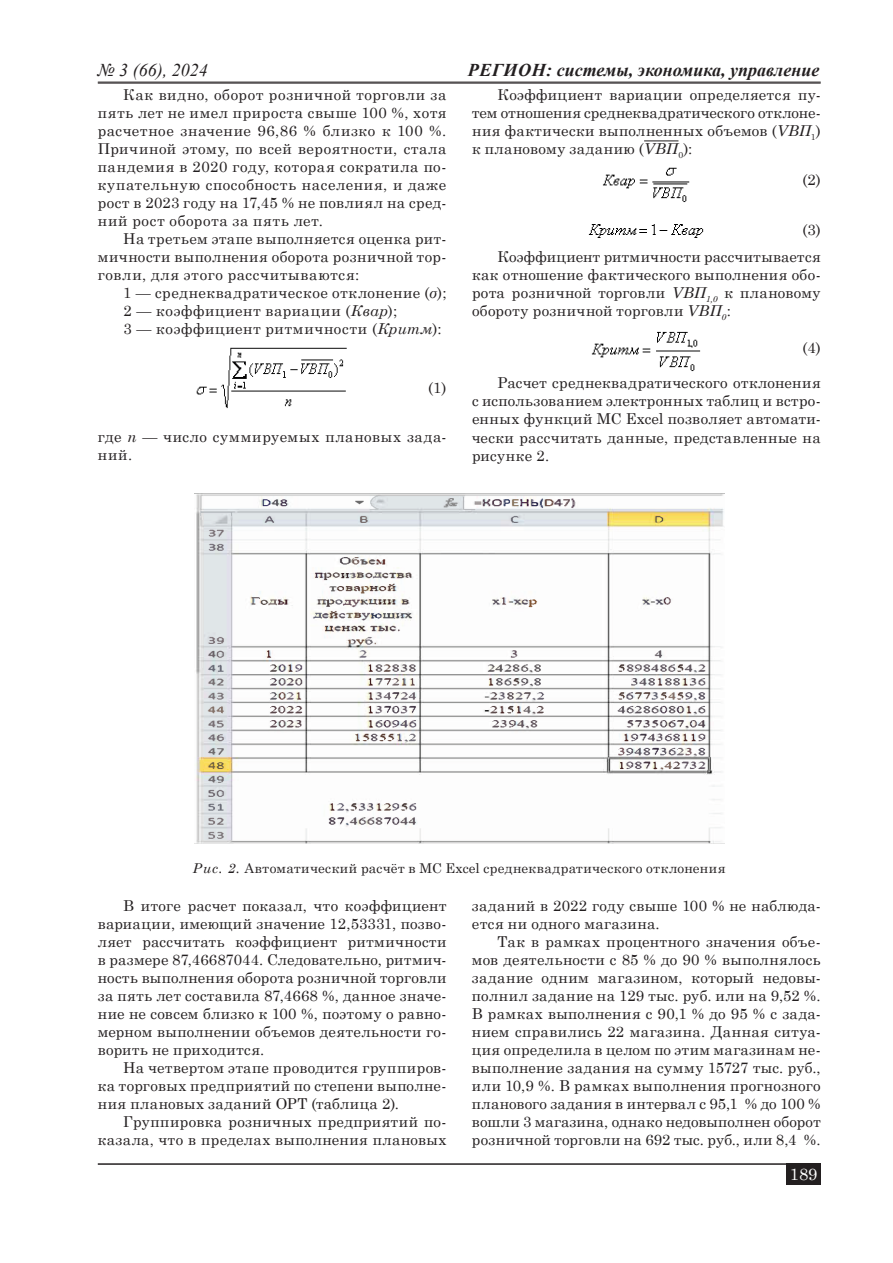
<style>
.page{position:relative;width:893px;height:1263px;background:#fff}
.page>*{position:absolute;margin:0;border:0;box-sizing:border-box;transform-origin:0 0}
.t1{font:italic 700 18px "Times New Roman";color:#231f20}
.t2{font:italic 18px "Times New Roman";color:#231f20}
.t3{font:16.5px "Century Schoolbook";color:#fff}
.t4{font:15px/18px "Century Schoolbook";letter-spacing:.03em;color:#231f20;text-align:justify}
.t5{font:13.5px "Century Schoolbook";letter-spacing:.025em;color:#231f20}
.s1{font-style:italic}
</style>
<div class="page">
<hr style="left:98px;top:1163px;width:723px;height:2px;background:#231f20">
<div style="left:787px;top:1163px;width:34px;height:21px;background:#231f20"></div>
<hr style="left:98px;top:82px;width:723px;height:1px;background:#231f20">
<hr style="left:98px;top:83px;width:723px;height:1px;background:#231f20">
<img style="left:196px;top:347px;width:151px;height:62px">
<hr style="left:644px;top:141px;width:34px;height:1px;background:#231f20">
<img style="left:602px;top:167px;width:88px;height:36px">
<img style="left:588px;top:224px;width:116px;height:14px">
<img style="left:591px;top:331px;width:110px;height:41px">
<img style="left:194px;top:493px;width:530px;height:350px">
<p class="t2" style="left:98px;top:58px;width:111px">№ 3 (66), 2024</p>
<p class="t1" style="left:468px;top:58px;width:353px">Регион: системы, экономика, управление</p>
<p class="t4" style="left:98px;top:85px;width:350px;text-indent:26px">Как видно, оборот розничной торговли за пять лет не имел прироста свыше 100 %, хотя расчетное значение 96,86 % близко к 100 %.<br>Причиной этому, по всей вероятности, стала пандемия в 2020 году, которая сократила по&shy;купательную способность населения, и даже рост в 2023 году на 17,45 % не повлиял на сред&shy;ний рост оборота за пять лет.</p>
<p class="t4" style="left:98px;top:229px;width:350px;text-indent:26px">На третьем этапе выполняется оценка рит&shy;мичности выполнения оборота розничной тор&shy;говли, для этого рассчитываются:</p>
<p class="t4" style="left:123px;top:283px;width:325px;text-align:left">1 — среднеквадратическое отклонение (<span class="s1">σ</span>);<br>2 — коэффициент вариации (<span class="s1">Квар</span>);<br>3 — коэффициент ритмичности (<span class="s1">Критм</span>):</p>
<p class="t4" style="left:472px;top:85px;width:350px;text-indent:26px">Коэффициент вариации определяется пу&shy;тем отношения среднеквадратического отклоне&shy;ния фактически выполненных объемов (<span class="s1">VВП</span><sub>1</sub>) к плановому заданию (<span class="s1">VВП</span><sub>0</sub>):</p>
<p class="t4" style="left:802px;top:170px;width:20px">(2)</p>
<p class="t4" style="left:497px;top:215px;width:325px;line-height:27px;text-align:right">(3)<br>Коэффициент ритмичности рассчитывается</p>
<p class="t4" style="left:472px;top:265px;width:350px">как отношение фактического выполнения обо&shy;рота розничной торговли <span class="s1">VВП</span><sub>1,0</sub> к плановому обороту розничной торговли <span class="s1">VВП</span><sub>0</sub>:</p>
<p class="t4" style="left:802px;top:337px;width:20px">(4)</p>
<p class="t4" style="left:472px;top:373px;width:350px;text-indent:26px">Расчет среднеквадратического отклонения с использованием электронных таблиц и встро&shy;енных функций MC Excel позволяет автомати&shy;чески рассчитать данные, представленные на рисунке 2.</p>
<p class="t4" style="left:428px;top:377px;width:20px">(1)</p>
<p class="t4" style="left:98px;top:426px;width:350px">где <span class="s1">n</span> — число суммируемых плановых зада&shy;ний.</p>
<p class="t5" style="left:193px;top:857px;width:534px"><span class="s1">Рис. 2.</span> Автоматический расчёт в MC Excel среднеквадратического отклонения</p>
<p class="t4" style="left:98px;top:895px;width:350px;text-indent:26px">В итоге расчет показал, что коэффициент вариации, имеющий значение 12,53331, позво&shy;ляет рассчитать коэффициент ритмичности в размере 87,46687044. Следовательно, ритмич&shy;ность выполнения оборота розничной торговли за пять лет составила 87,4668 %, данное значе&shy;ние не совсем близко к 100 %, поэтому о равно&shy;мерном выполнении объемов деятельности го&shy;ворить не приходится.</p>
<p class="t4" style="left:98px;top:1057px;width:350px;text-indent:26px">На четвертом этапе проводится группиров&shy;ка торговых предприятий по степени выполне&shy;ния плановых заданий ОРТ (таблица 2).</p>
<p class="t4" style="left:98px;top:1111px;width:350px;text-align:right">Группировка розничных предприятий по&shy;казала, что в пределах выполнения плановых</p>
<p class="t4" style="left:472px;top:895px;width:350px">заданий в 2022 году свыше 100 % не наблюда&shy;ется ни одного магазина.</p>
<p class="t4" style="left:472px;top:931px;width:350px;text-indent:26px">Так в рамках процентного значения объе&shy;мов деятельности с 85 % до 90 % выполнялось задание одним магазином, который недовы&shy;полнил задание на 129 тыс. руб. или на 9,52 %.<br>В рамках выполнения с 90,1 % до 95 % с зада&shy;нием справились 22 магазина. Данная ситуа&shy;ция определила в целом по этим магазинам не&shy;выполнение задания на сумму 15727 тыс. руб., или 10,9 %. В рамках выполнения прогнозного планового задания в интервал с 95,1 % до 100 % вошли 3 магазина, однако недовыполнен оборот розничной торговли на 692 тыс. руб., или 8,4 %.</p>
<p class="t3" style="left:790px;top:1160px;width:29px">189</p>
</div>
